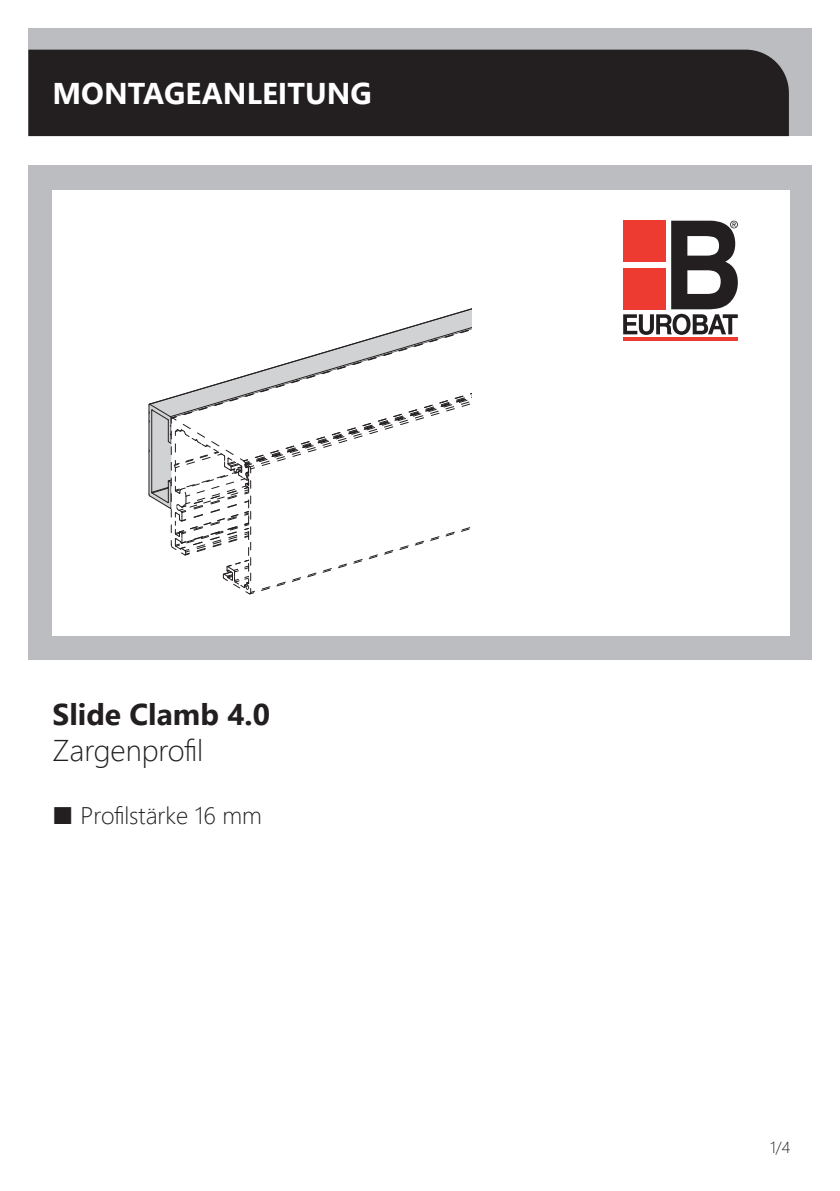
<style>
.page{position:relative;width:840px;height:1191px;background:#fff}
.page>*{position:absolute;margin:0;border:0;box-sizing:border-box;transform-origin:0 0}
.t1{font:700 30px "Segoe UI";color:#fff}
.t2{font:700 30px "Segoe UI";color:#231f20}
.t3{font:300 30px "Segoe UI";color:#231f20}
.t4{font:300 24px "Segoe UI";color:#231f20}
.t5{font:300 16px "Segoe UI";color:#231f20}
</style>
<div class="page">
<div style="left:28px;top:28px;width:783px;height:108px;background:#bcbdc0"></div>
<div style="left:28px;top:50px;width:760px;height:86px;background:#231f20"></div>
<div style="left:28px;top:166px;width:783px;height:494px;background:#bcbdc0"></div>
<div style="left:52px;top:190px;width:737px;height:445px;background:#fff"></div>
<hr style="left:622px;top:337px;width:115px;height:3px;background:#ee3b32">
<svg style="left:623px;top:221px;width:114px;height:114px"></svg>
<svg style="left:184px;top:373px;width:67px;height:30px"></svg>
<svg style="left:261px;top:465px;width:210px;height:125px"></svg>
<svg style="left:257px;top:308px;width:214px;height:157px"></svg>
<svg style="left:148px;top:403px;width:107px;height:192px"></svg>
<p class="t1" style="left:52px;top:65px;width:321px">MONTAGEANLEITUNG</p>
<p class="t2" style="left:52px;top:686px;width:219px">Slide Clamb 4.0</p>
<p class="t3" style="left:52px;top:722px;width:152px">Zargenprofil</p>
<p class="t4" style="left:52px;top:792px;width:211px">■ Profilstärke 16 mm</p>
<p class="t5" style="left:769px;top:1132px;width:22px">1/4</p>
</div>
